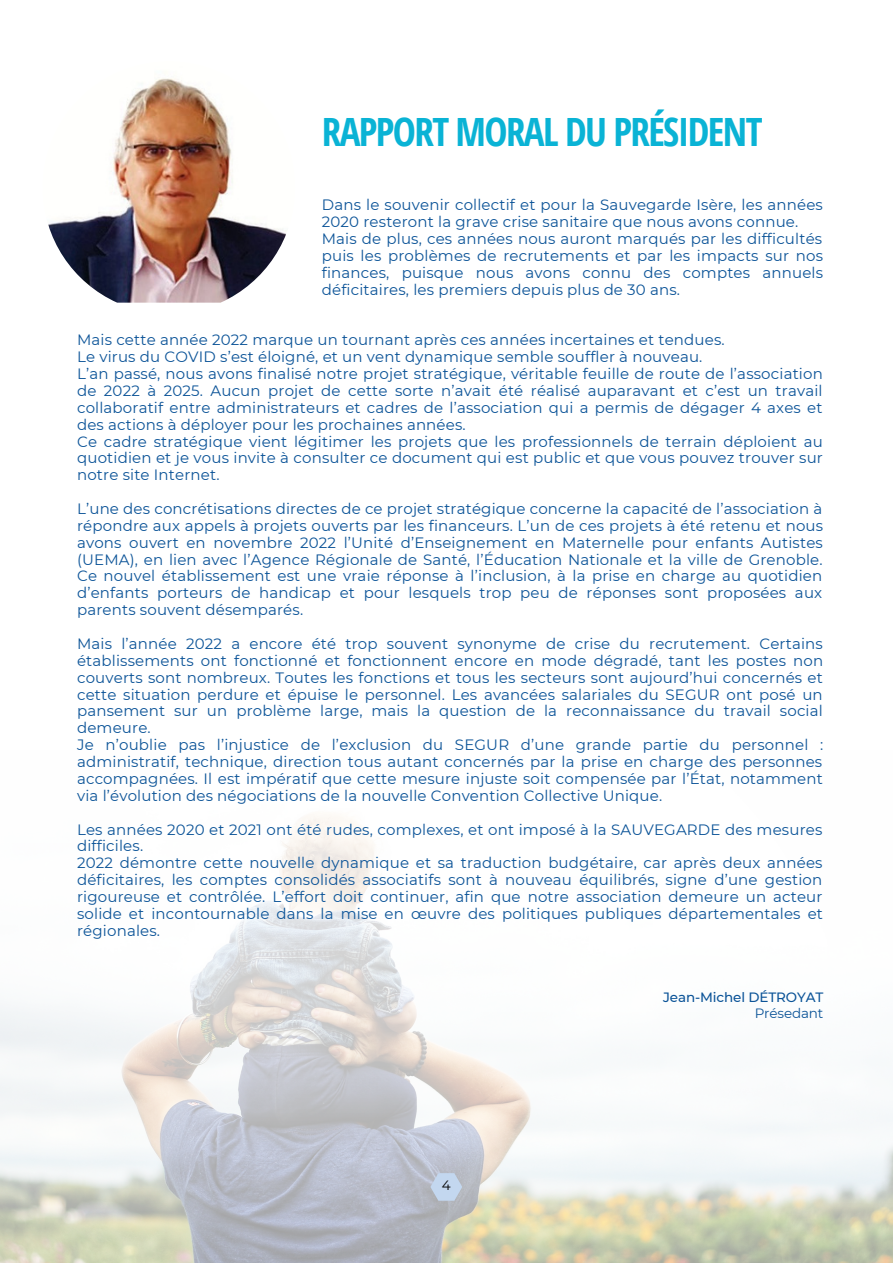
<style>
.page{position:relative;width:893px;height:1264px;background:#fff}
.page>*{position:absolute;margin:0;border:0;box-sizing:border-box;transform-origin:0 0}
.t1{font:700 39px "Open Sans Condensed";letter-spacing:-.04em;color:#0ab3d5}
.t2{font:15px/16.8px "Montserrat";letter-spacing:.01em;color:#0c5498;text-align:justify}
.t3{font:500 13.5px "Montserrat";letter-spacing:-.01em;color:#0c5498}
.t4{font:13.5px "Montserrat";letter-spacing:-.01em;color:#0c5498}
.t5{font:13.5px "Montserrat";color:#000}
</style>
<div class="page">
<svg style="left:0;top:816px;width:892px;height:446px"></svg>
<img style="left:48px;top:78px;width:238px;height:225px">
<svg style="left:430px;top:1173px;width:32px;height:27px"></svg>
<p class="t1" style="left:322px;top:104px;width:442px">RAPPORT MORAL DU PRÉSIDENT</p>
<p class="t2" style="left:322px;top:196px;width:502px">Dans le souvenir collectif et pour la Sauvegarde Isère, les années<br>2020 resteront la grave crise sanitaire que nous avons connue.</p>
<p class="t2" style="left:322px;top:230px;width:502px">Mais de plus, ces années nous auront marqués par les difficultés puis les problèmes de recrutements et par les impacts sur nos finances, puisque nous avons connu des comptes annuels déficitaires, les premiers depuis plus de 30 ans.</p>
<p class="t2" style="left:77px;top:331px;width:649px">Mais cette année 2022 marque un tournant après ces années incertaines et tendues.</p>
<p class="t2" style="left:77px;top:348px;width:627px">Le virus du COVID s’est éloigné, et un vent dynamique semble souffler à nouveau.</p>
<p class="t2" style="left:77px;top:365px;width:747px">L’an passé, nous avons finalisé notre projet stratégique, véritable feuille de route de l’association de 2022 à 2025. Aucun projet de cette sorte n’avait été réalisé auparavant et c’est un travail collaboratif entre administrateurs et cadres de l’association qui a permis de dégager 4 axes et des actions à déployer pour les prochaines années.</p>
<p class="t2" style="left:77px;top:433px;width:747px">Ce cadre stratégique vient légitimer les projets que les professionnels de terrain déploient au quotidien et je vous invite à consulter ce document qui est public et que vous pouvez trouver sur notre site Internet.</p>
<p class="t2" style="left:77px;top:500px;width:747px">L’une des concrétisations directes de ce projet stratégique concerne la capacité de l’association à répondre aux appels à projets ouverts par les financeurs. L’un de ces projets à été retenu et nous avons ouvert en novembre 2022 l’Unité d’Enseignement en Maternelle pour enfants Autistes (UEMA), en lien avec l’Agence Régionale de Santé, l’Éducation Nationale et la ville de Grenoble.<br>Ce nouvel établissement est une vraie réponse à l’inclusion, à la prise en charge au quotidien d’enfants porteurs de handicap et pour lesquels trop peu de réponses sont proposées aux parents souvent désemparés.</p>
<p class="t2" style="left:77px;top:635px;width:747px">Mais l’année 2022 a encore été trop souvent synonyme de crise du recrutement. Certains établissements ont fonctionné et fonctionnent encore en mode dégradé, tant les postes non couverts sont nombreux. Toutes les fonctions et tous les secteurs sont aujourd’hui concernés et cette situation perdure et épuise le personnel. Les avancées salariales du SEGUR ont posé un pansement sur un problème large, mais la question de la reconnaissance du travail social demeure.</p>
<p class="t2" style="left:77px;top:736px;width:747px">Je n’oublie pas l’injustice de l’exclusion du SEGUR d’une grande partie du personnel : administratif, technique, direction tous autant concernés par la prise en charge des personnes accompagnées. Il est impératif que cette mesure injuste soit compensée par l’État, notamment via l’évolution des négociations de la nouvelle Convention Collective Unique.</p>
<p class="t2" style="left:77px;top:820px;width:746px">Les années 2020 et 2021 ont été rudes, complexes, et ont imposé à la SAUVEGARDE des mesures difficiles.</p>
<p class="t2" style="left:77px;top:854px;width:747px">2022 démontre cette nouvelle dynamique et sa traduction budgétaire, car après deux années déficitaires, les comptes consolidés associatifs sont à nouveau équilibrés, signe d’une gestion rigoureuse et contrôlée. L’effort doit continuer, afin que notre association demeure un acteur solide et incontournable dans la mise en œuvre des politiques publiques départementales et régionales.</p>
<p class="t5" style="left:442px;top:1177px;width:10px">4</p>
<p class="t3" style="left:663px;top:988px;width:162px">Jean-Michel DÉTROYAT</p>
<p class="t4" style="left:754px;top:1004px;width:70px">Présedant</p>
</div>
